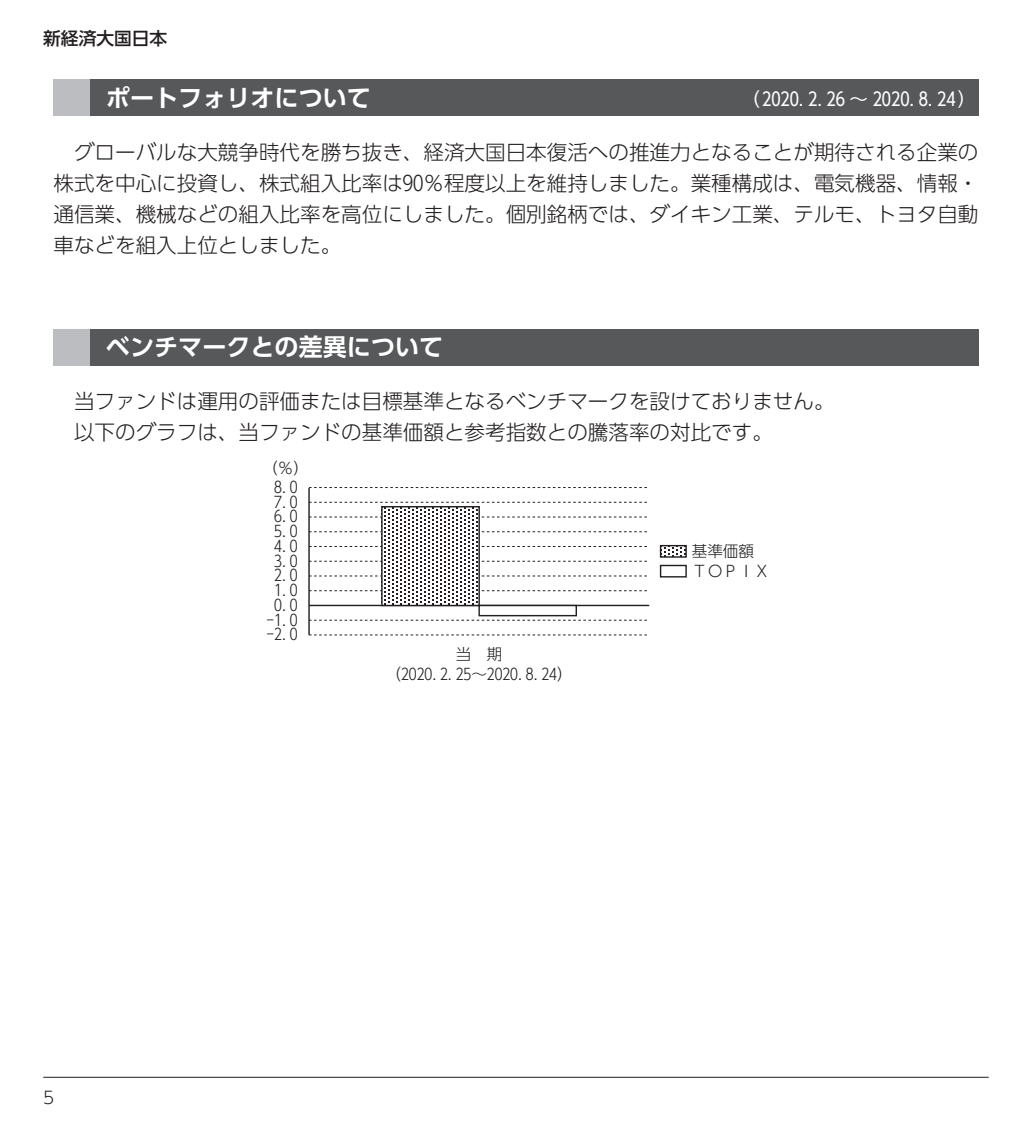
<style>
.page{position:relative;width:1032px;height:1134px;background:#fff}
.page>*{position:absolute;margin:0;border:0;box-sizing:border-box;transform-origin:0 0}
.t1{font:700 24px "UD Shin Go Pro De";color:#fff}
.t2{font:300 20.6px/31.2px "UD Shin Go Pro";color:#231f20}
.t3{font:18.4px "UD Shin Go Pro";color:#fff}
.t4{font:500 17.8px "UD Shin Go Pro";color:#231f20}
.t5{font:300 17px "UD Shin Go Pro";color:#231f20}
.t6{font:300 15.6px/14.8px "UD Shin Go Pro";color:#231f20;text-align:center}
</style>
<div class="page">
<hr style="left:43px;top:1077px;width:946px;height:1px;background:#231f20">
<hr style="left:308px;top:488px;width:2px;height:147px;background:#231f20">
<svg style="left:309px;top:487px;width:338px;height:1px"></svg>
<svg style="left:309px;top:517px;width:338px;height:1px"></svg>
<svg style="left:309px;top:502px;width:338px;height:1px"></svg>
<svg style="left:309px;top:531px;width:338px;height:1px"></svg>
<svg style="left:309px;top:561px;width:338px;height:1px"></svg>
<svg style="left:310px;top:546px;width:337px;height:1px"></svg>
<svg style="left:309px;top:576px;width:338px;height:1px"></svg>
<svg style="left:309px;top:590px;width:338px;height:1px"></svg>
<svg style="left:309px;top:635px;width:338px;height:1px"></svg>
<svg style="left:309px;top:620px;width:338px;height:1px"></svg>
<hr style="left:309px;top:605px;width:340px;height:1px;background:#231f20">
<svg style="left:383px;top:508px;width:95px;height:96px"></svg>
<div style="left:381px;top:506px;width:99px;height:100px;border:1px solid #231f20"></div>
<div style="left:478px;top:605px;width:99px;height:11px;border:1px solid #231f20"></div>
<svg style="left:664px;top:547px;width:21px;height:9px"></svg>
<div style="left:660px;top:545px;width:27px;height:13px;border:1px solid #231f20"></div>
<div style="left:660px;top:565px;width:27px;height:12px;border:1px solid #231f20"></div>
<div style="left:54px;top:329px;width:924px;height:37px;background:#57585a"></div>
<div style="left:54px;top:329px;width:36px;height:37px;background:#bcbdc0"></div>
<div style="left:54px;top:79px;width:924px;height:37px;background:#57585a"></div>
<div style="left:54px;top:79px;width:36px;height:37px;background:#bcbdc0"></div>
<p class="t4" style="left:43px;top:24px;width:126px">新経済大国日本</p>
<p class="t1" style="left:106px;top:78px;width:267px">ポートフォリオについて</p>
<p class="t3" style="left:741px;top:84px;width:236px">（ 2020. 2. 26 ～ 2020. 8. 24）</p>
<p class="t2" style="left:54px;top:136px;width:926px;text-align:justify;text-indent:21px">グローバルな大競争時代を勝ち抜き、経済大国日本復活への推進力となることが期待される企業の株式を中心に投資し、株式組入比率は90％程度以上を維持しました。業種構成は、電気機器、情報・通信業、機械などの組入比率を高位にしました。個別銘柄では、ダイキン工業、テルモ、トヨタ自動車などを組入上位としました。</p>
<p class="t1" style="left:106px;top:328px;width:339px">ベンチマークとの差異について</p>
<p class="t2" style="left:74px;top:385px;width:762px">当ファンドは運用の評価または目標基準となるベンチマークを設けておりません。以下のグラフは、当ファンドの基準価額と参考指数との騰落率の対比です。</p>
<p class="t6" style="left:262px;top:460px;width:48px">（％）</p>
<p class="t6" style="left:274px;top:479px;width:25px">8. 0</p>
<p class="t6" style="left:274px;top:494px;width:25px">7. 0</p>
<p class="t6" style="left:274px;top:509px;width:25px">6. 0</p>
<p class="t6" style="left:274px;top:523px;width:25px">5. 0</p>
<p class="t6" style="left:274px;top:538px;width:25px">4. 0</p>
<p class="t6" style="left:274px;top:553px;width:25px">3. 0</p>
<p class="t6" style="left:274px;top:567px;width:25px">2. 0</p>
<p class="t6" style="left:274px;top:582px;width:25px">1. 0</p>
<p class="t6" style="left:266px;top:597px;width:33px">0. 0 -1. 0 -2. 0</p>
<p class="t6" style="left:386px;top:643px;width:189px;line-height:19.8px">当　期<br>（2020. 2. 25～2020. 8. 24）</p>
<p class="t6" style="left:692px;top:540px;width:79px;line-height:19.8px;text-align:left">基準価額<br>ＴＯＰＩＸ</p>
<p class="t5" style="left:43px;top:1083px;width:13px">5</p>
</div>
